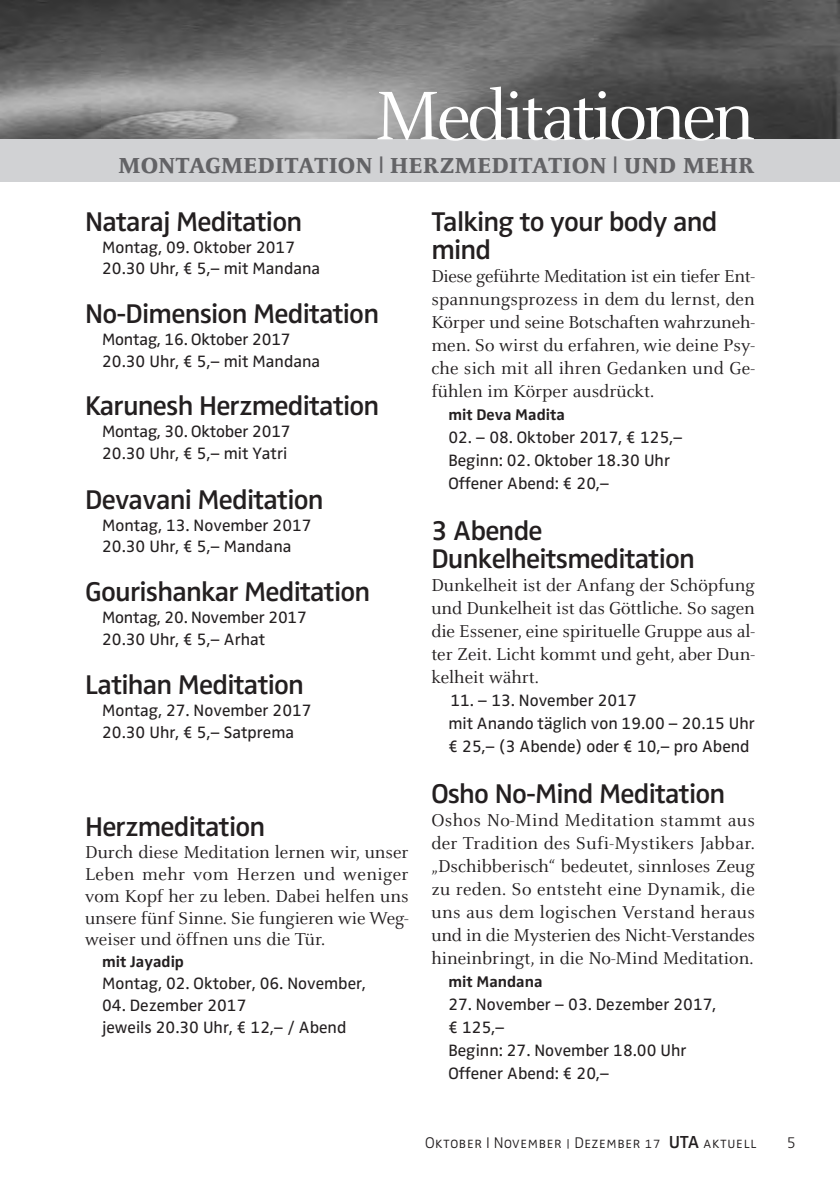
<style>
.page{position:relative;width:840px;height:1191px;background:#fff}
.page>*{position:absolute;margin:0;border:0;box-sizing:border-box;transform-origin:0 0}
.t1{font:76px "Celeste";letter-spacing:-.05em;color:#fff}
.t2{font:600 28px/28px "Zwo";letter-spacing:-.03em;color:#231f20}
.t3{font:800 24px "Celeste";color:#636366}
.t4{font:19px/23px "Celeste";color:#231f20;text-align:justify}
.t5{font:17px/21.8px "Zwo";color:#231f20}
.t6{font:16px "Zwo Light SC";color:#231f20}
.t7{font:700 16px "Zwo";color:#231f20}
.t8{font:300 16px "Zwo";color:#231f20}
.s1{font-family:"Zwo Semi Bold SC";font-size:18px}
</style>
<div class="page">
<div style="left:0;top:139px;width:839px;height:42px;background:#d1d2d4"></div>
<img style="left:0;top:0;width:839px;height:139px">
<h1 class="t1" style="left:374px;top:74px;width:382px">Meditationen</h1>
<p class="t3" style="left:118px;top:152px;width:638px">MONTAGMEDITATION | HERZMEDITATION | UND MEHR</p>
<h2 class="t2" style="left:85px;top:208px;width:218px">Nataraj Meditation</h2>
<p class="t5" style="left:102px;top:236px;width:219px">Montag, 09. Oktober 2017<br>20.30 Uhr, € 5,– mit Mandana</p>
<h2 class="t2" style="left:85px;top:300px;width:295px">No-Dimension Meditation</h2>
<p class="t5" style="left:102px;top:328px;width:219px">Montag, 16. Oktober 2017<br>20.30 Uhr, € 5,– mit Mandana</p>
<h2 class="t2" style="left:85px;top:392px;width:295px">Karunesh Herzmeditation</h2>
<p class="t5" style="left:102px;top:420px;width:190px">Montag, 30. Oktober 2017<br>20.30 Uhr, € 5,– mit Yatri</p>
<h2 class="t2" style="left:85px;top:485px;width:240px">Devavani Meditation</h2>
<p class="t5" style="left:102px;top:514px;width:211px">Montag, 13. November 2017<br>20.30 Uhr, € 5,– Mandana</p>
<h2 class="t2" style="left:85px;top:578px;width:286px">Gourishankar Meditation</h2>
<p class="t5" style="left:102px;top:606px;width:206px">Montag, 20. November 2017<br>20.30 Uhr, € 5,– Arhat</p>
<h2 class="t2" style="left:85px;top:671px;width:220px">Latihan Meditation</h2>
<p class="t5" style="left:102px;top:699px;width:211px">Montag, 27. November 2017<br>20.30 Uhr, € 5,– Satprema</p>
<h2 class="t2" style="left:85px;top:813px;width:182px">Herzmeditation</h2>
<p class="t4" style="left:85px;top:841px;width:325px;line-height:21.8px">Durch diese Meditation lernen wir, unser Leben mehr vom Herzen und weniger vom Kopf her zu leben. Dabei helfen uns unsere fünf Sinne. Sie fungieren wie Weg&shy;weiser und öffnen uns die Tür.</p>
<p class="t7" style="left:102px;top:952px;width:83px">mit Jayadip</p>
<p class="t5" style="left:102px;top:972px;width:265px">Montag, 02. Oktober, 06. November,</p>
<p class="t5" style="left:102px;top:994px;width:246px">04. Dezember 2017<br>jeweils 20.30 Uhr, € 12,– / Abend</p>
<h2 class="t2" style="left:431px;top:208px;width:288px">Talking to your body and mind</h2>
<p class="t4" style="left:431px;top:264px;width:325px">Diese geführte Meditation ist ein tiefer Ent&shy;spannungsprozess in dem du lernst, den Körper und seine Botschaften wahrzuneh&shy;men. So wirst du erfahren, wie deine Psy&shy;che sich mit all ihren Gedanken und Ge&shy;fühlen im Körper ausdrückt.</p>
<p class="t7" style="left:448px;top:405px;width:118px">mit Deva Madita</p>
<p class="t5" style="left:448px;top:425px;width:235px;line-height:23px">02. – 08. Oktober 2017, € 125,–<br>Beginn: 02. Oktober 18.30 Uhr<br>Offener Abend: € 20,–</p>
<h2 class="t2" style="left:431px;top:517px;width:265px">3 Abende<br>Dunkelheitsmeditation</h2>
<p class="t4" style="left:431px;top:573px;width:325px">Dunkelheit ist der Anfang der Schöpfung und Dunkelheit ist das Göttliche. So sagen die Essener, eine spirituelle Gruppe aus al&shy;ter Zeit. Licht kommt und geht, aber Dun&shy;kelheit währt.</p>
<p class="t5" style="left:448px;top:688px;width:308px;line-height:23px">11. – 13. November 2017<br>mit Anando täglich von 19.00 – 20.15 Uhr € 25,– (3 Abende) oder € 10,– pro Abend</p>
<h2 class="t2" style="left:431px;top:780px;width:295px">Osho No-Mind Meditation</h2>
<p class="t4" style="left:431px;top:808px;width:325px">Oshos No-Mind Meditation stammt aus der Tradition des Sufi-Mystikers Jabbar. „Dschibberisch“ bedeutet, sinnloses Zeug zu reden. So entsteht eine Dynamik, die uns aus dem logischen Verstand heraus und in die Mysterien des Nicht-Verstandes hineinbringt, in die No-Mind Meditation.</p>
<p class="t7" style="left:448px;top:972px;width:96px">mit Mandana</p>
<p class="t5" style="left:448px;top:992px;width:269px;line-height:23px">27. November – 03. Dezember 2017, € 125,–<br>Beginn: 27. November 18.00 Uhr<br>Offener Abend: € 20,–</p>
<p class="t6" style="left:425px;top:1134px;width:333px">Oktober I November | Dezember 17 <span class="s1">UTA</span> aktuell</p>
<p class="t8" style="left:786px;top:1134px;width:11px">5</p>
</div>
